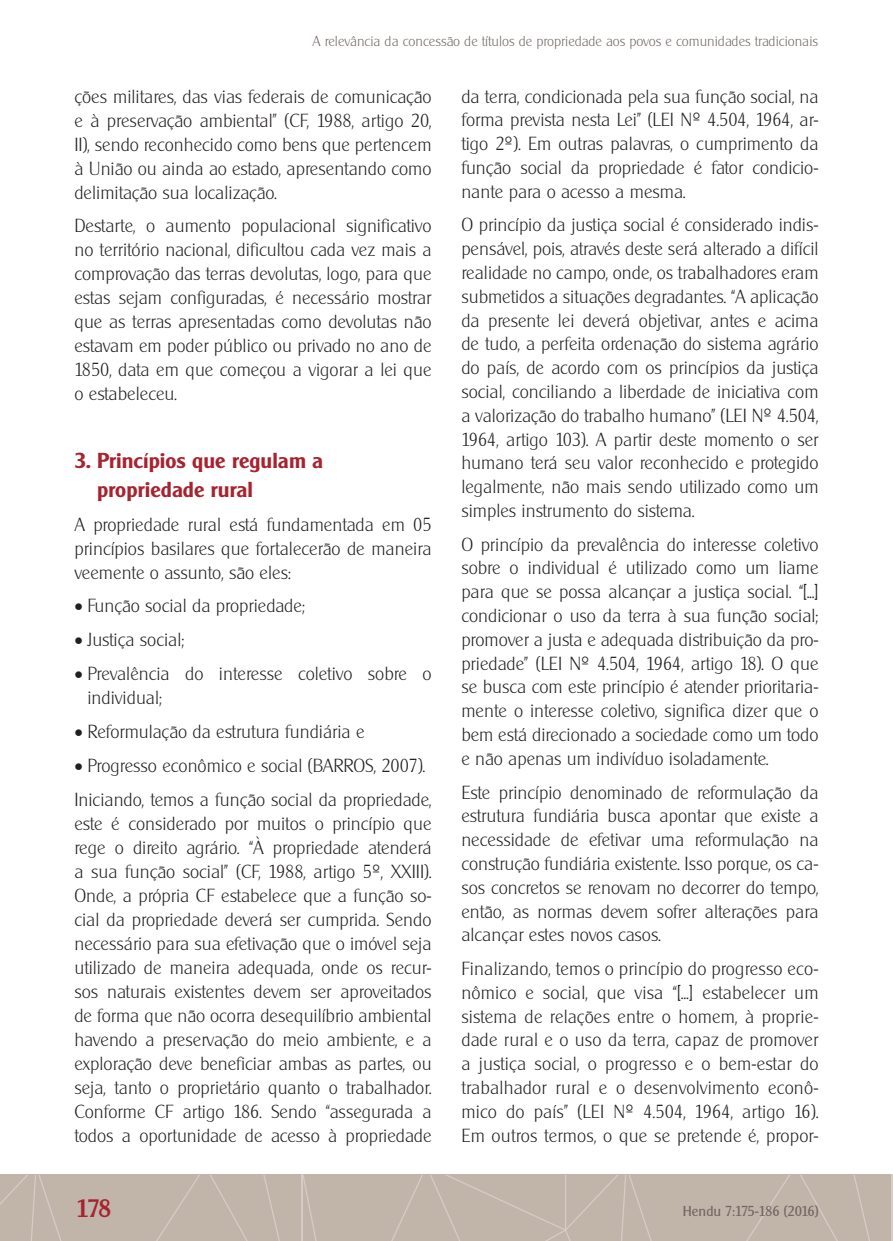
<style>
.page{position:relative;width:893px;height:1241px;background:#fff}
.page>*{position:absolute;margin:0;border:0;box-sizing:border-box;transform-origin:0 0}
.t1{font:500 24.5px "Cleargothic";color:#a7232f}
.t2{font:600 21px/28.3px "Cleargothic";color:#a7232f}
.t3{font:200 18.38px/23.8px "Cleargothic";color:#231f20;text-align:justify}
.t4{font:200 14px "Cleargothic";color:#716662}
.t5{font:14px "Cleargothic";color:#716662}
</style>
<div class="page">
<div style="left:0;top:1174px;width:893px;height:66px;background:#c1b5aa"></div>
<hr style="left:301px;top:1174px;width:1px;height:66px;background:#d4ccc5">
<svg style="left:263px;top:1175px;width:17px;height:65px"></svg>
<svg style="left:210px;top:1175px;width:37px;height:65px"></svg>
<svg style="left:157px;top:1175px;width:43px;height:65px"></svg>
<svg style="left:0;top:1175px;width:61px;height:65px"></svg>
<hr style="left:891px;top:1174px;width:1px;height:66px;background:#d4ccc5">
<svg style="left:853px;top:1175px;width:17px;height:65px"></svg>
<svg style="left:800px;top:1175px;width:37px;height:65px"></svg>
<svg style="left:747px;top:1175px;width:43px;height:65px"></svg>
<svg style="left:430px;top:1175px;width:221px;height:65px"></svg>
<svg style="left:392px;top:1175px;width:31px;height:65px"></svg>
<svg style="left:302px;top:1174px;width:15px;height:66px"></svg>
<p class="t4" style="left:313px;top:33px;width:507px">A relevância da concessão de títulos de propriedade aos povos e comunidades tradicionais</p>
<p class="t3" style="left:74px;top:84px;width:359px">ções militares, das vias federais de comunicação e à preservação ambiental” (CF, 1988, artigo 20, II), sendo reconhecido como bens que pertencem à União ou ainda ao estado, apresentando como delimitação sua localização.</p>
<p class="t3" style="left:74px;top:214px;width:359px">Destarte, o aumento populacional significativo no território nacional, dificultou cada vez mais a comprovação das terras devolutas, logo, para que estas sejam configuradas, é necessário mostrar que as terras apresentadas como devolutas não estavam em poder público ou privado no ano de 1850, data em que começou a vigorar a lei que o estabeleceu.</p>
<p class="t2" style="left:97px;top:446px;width:228px;text-indent:-23px">3. Princípios que regulam a propriedade rural</p>
<p class="t3" style="left:74px;top:512px;width:359px">A propriedade rural está fundamentada em 05 princípios basilares que fortalecerão de maneira veemente o assunto, são eles:</p>
<p class="t3" style="left:74px;top:594px;width:232px">• Função social da propriedade;</p>
<p class="t3" style="left:74px;top:628px;width:111px">• Justiça social;</p>
<p class="t3" style="left:87px;top:661px;width:346px;text-indent:-13px">• Prevalência do interesse coletivo sobre o individual;</p>
<p class="t3" style="left:74px;top:719px;width:292px">• Reformulação da estrutura fundiária e</p>
<p class="t3" style="left:74px;top:748px;width:359px;line-height:33.9px">• Progresso econômico e social (BARROS, 2007).<br>Iniciando, temos a função social da propriedade,</p>
<p class="t3" style="left:74px;top:811px;width:359px">este é considerado por muitos o princípio que rege o direito agrário. “À propriedade atenderá a sua função social” (CF, 1988, artigo 5º, XXIII).<br>Onde, a própria CF estabelece que a função so&shy;cial da propriedade deverá ser cumprida. Sendo necessário para sua efetivação que o imóvel seja utilizado de maneira adequada, onde os recur&shy;sos naturais existentes devem ser aproveitados de forma que não ocorra desequilíbrio ambiental havendo a preservação do meio ambiente, e a exploração deve beneficiar ambas as partes, ou seja, tanto o proprietário quanto o trabalhador.<br>Conforme CF artigo 186. Sendo “assegurada a todos a oportunidade de acesso à propriedade</p>
<p class="t3" style="left:461px;top:84px;width:359px">da terra, condicionada pela sua função social, na forma prevista nesta Lei” (LEI Nº 4.504, 1964, ar&shy;tigo 2º). Em outras palavras, o cumprimento da função social da propriedade é fator condicio&shy;nante para o acesso a mesma.</p>
<p class="t3" style="left:461px;top:213px;width:359px">O princípio da justiça social é considerado indis&shy;pensável, pois, através deste será alterado a difícil realidade no campo, onde, os trabalhadores eram submetidos a situações degradantes. “A aplicação da presente lei deverá objetivar, antes e acima de tudo, a perfeita ordenação do sistema agrário do país, de acordo com os princípios da justiça social, conciliando a liberdade de iniciativa com a valorização do trabalho humano” (LEI Nº 4.504, 1964, artigo 103). A partir deste momento o ser humano terá seu valor reconhecido e protegido legalmente, não mais sendo utilizado como um simples instrumento do sistema.</p>
<p class="t3" style="left:461px;top:532px;width:359px">O princípio da prevalência do interesse coletivo sobre o individual é utilizado como um liame para que se possa alcançar a justiça social. “[...] condicionar o uso da terra à sua função social; promover a justa e adequada distribuição da pro&shy;priedade” (LEI Nº 4.504, 1964, artigo 18). O que se busca com este princípio é atender prioritaria&shy;mente o interesse coletivo, significa dizer que o bem está direcionado a sociedade como um todo e não apenas um indivíduo isoladamente.</p>
<p class="t3" style="left:461px;top:780px;width:359px">Este princípio denominado de reformulação da estrutura fundiária busca apontar que existe a necessidade de efetivar uma reformulação na construção fundiária existente. Isso porque, os ca&shy;sos concretos se renovam no decorrer do tempo, então, as normas devem sofrer alterações para alcançar estes novos casos.</p>
<p class="t3" style="left:461px;top:956px;width:359px">Finalizando, temos o princípio do progresso eco&shy;nômico e social, que visa “[...] estabelecer um sistema de relações entre o homem, à proprie&shy;dade rural e o uso da terra, capaz de promover a justiça social, o progresso e o bem-estar do trabalhador rural e o desenvolvimento econô&shy;mico do país” (LEI Nº 4.504, 1964, artigo 16).<br>Em outros termos, o que se pretende é, propor-</p>
<h1 class="t1" style="left:76px;top:1192px;width:37px">178</h1>
<p class="t5" style="left:683px;top:1202px;width:137px">Hendu 7:175-186 (2016)</p>
</div>
